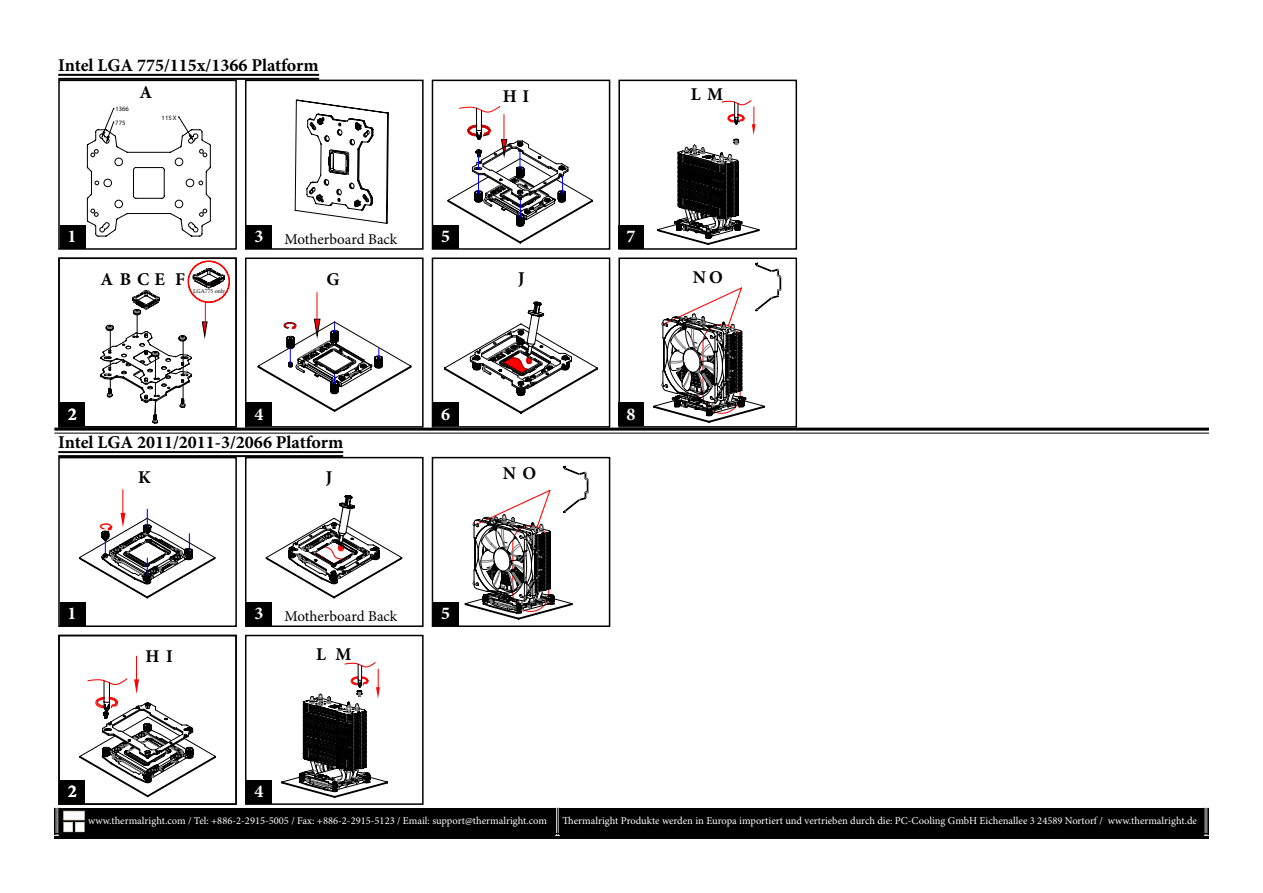
<style>
.page{position:relative;width:1263px;height:893px;background:#fff}
.page>*{position:absolute;margin:0;border:0;box-sizing:border-box;transform-origin:0 0}
.t1{font:700 18px "Minion Pro";color:#000}
.t2{font:700 18px "Minion Pro";color:#fff}
.t3{font:15px "Minion Pro";color:#000}
.t4{font:10.5px "Minion Pro";color:#fff}
.t5{font:6.6px/13.6px "Myriad Pro";color:#000}
.t6{font:6px "Minion Pro";color:#000}
</style>
<div class="page">
<hr style="left:58px;top:74px;width:261px;height:2px;background:#000">
<hr style="left:58px;top:78px;width:261px;height:2px;background:#000">
<hr style="left:58px;top:451px;width:285px;height:2px;background:#000">
<hr style="left:58px;top:455px;width:285px;height:2px;background:#000">
<hr style="left:54px;top:428px;width:1155px;height:3px;background:#000">
<hr style="left:54px;top:433px;width:1155px;height:1px;background:#000">
<hr style="left:54px;top:833px;width:1155px;height:1px;background:#000">
<hr style="left:54px;top:836px;width:1155px;height:3px;background:#000">
<div style="left:60px;top:808px;width:495px;height:27px;background:#000"></div>
<div style="left:560px;top:808px;width:643px;height:27px;background:#000"></div>
<hr style="left:554px;top:808px;width:2px;height:27px;background:#000">
<svg style="left:557px;top:808px;width:1px;height:27px"></svg>
<hr style="left:558px;top:808px;width:2px;height:27px;background:#000">
<hr style="left:54px;top:808px;width:2px;height:27px;background:#000">
<svg style="left:57px;top:808px;width:28px;height:27px"></svg>
<hr style="left:58px;top:808px;width:2px;height:27px;background:#000">
<hr style="left:1203px;top:808px;width:2px;height:27px;background:#000">
<svg style="left:1205px;top:808px;width:1px;height:27px"></svg>
<hr style="left:1207px;top:808px;width:2px;height:27px;background:#000">
<div style="left:58px;top:80px;width:179px;height:170px;border:2px solid #000"></div>
<div style="left:58px;top:457px;width:179px;height:170px;border:2px solid #000"></div>
<div style="left:58px;top:258px;width:179px;height:170px;border:2px solid #000"></div>
<div style="left:58px;top:635px;width:179px;height:170px;border:2px solid #000"></div>
<div style="left:245px;top:80px;width:179px;height:170px;border:2px solid #000"></div>
<div style="left:245px;top:457px;width:179px;height:170px;border:2px solid #000"></div>
<div style="left:245px;top:258px;width:179px;height:170px;border:2px solid #000"></div>
<div style="left:245px;top:635px;width:179px;height:170px;border:2px solid #000"></div>
<div style="left:432px;top:80px;width:178px;height:170px;border:2px solid #000"></div>
<div style="left:432px;top:457px;width:178px;height:170px;border:2px solid #000"></div>
<div style="left:432px;top:258px;width:178px;height:170px;border:2px solid #000"></div>
<div style="left:60px;top:225px;width:25px;height:23px;background:#000"></div>
<div style="left:60px;top:602px;width:25px;height:23px;background:#000"></div>
<div style="left:60px;top:403px;width:25px;height:23px;background:#000"></div>
<div style="left:60px;top:780px;width:25px;height:23px;background:#000"></div>
<div style="left:433px;top:225px;width:25px;height:23px;background:#000"></div>
<div style="left:433px;top:602px;width:25px;height:23px;background:#000"></div>
<div style="left:433px;top:403px;width:25px;height:23px;background:#000"></div>
<div style="left:618px;top:225px;width:26px;height:23px;background:#000"></div>
<div style="left:618px;top:403px;width:26px;height:23px;background:#000"></div>
<div style="left:246px;top:403px;width:26px;height:23px;background:#000"></div>
<div style="left:246px;top:780px;width:26px;height:23px;background:#000"></div>
<div style="left:246px;top:225px;width:26px;height:23px;background:#000"></div>
<div style="left:246px;top:602px;width:26px;height:23px;background:#000"></div>
<div style="left:618px;top:80px;width:179px;height:170px;border:2px solid #000"></div>
<div style="left:618px;top:258px;width:179px;height:170px;border:2px solid #000"></div>
<svg style="left:295px;top:100px;width:94px;height:124px"></svg>
<svg style="left:258px;top:293px;width:153px;height:119px"></svg>
<svg style="left:448px;top:106px;width:145px;height:138px"></svg>
<svg style="left:444px;top:302px;width:154px;height:112px"></svg>
<svg style="left:100px;top:260px;width:131px;height:164px"></svg>
<svg style="left:87px;top:108px;width:124px;height:128px"></svg>
<svg style="left:657px;top:100px;width:103px;height:145px"></svg>
<svg style="left:653px;top:262px;width:129px;height:161px"></svg>
<svg style="left:79px;top:490px;width:137px;height:109px"></svg>
<svg style="left:79px;top:656px;width:137px;height:141px"></svg>
<svg style="left:265px;top:495px;width:138px;height:104px"></svg>
<svg style="left:281px;top:662px;width:107px;height:136px"></svg>
<svg style="left:464px;top:465px;width:125px;height:155px"></svg>
<h1 class="t1" style="left:58px;top:52px;width:262px">Intel LGA 775/115x/1366 Platform</h1>
<p class="t5" style="left:115px;top:102px;width:15px">1366<br>775</p>
<h1 class="t1" style="left:139px;top:80px;width:14px">A</h1>
<p class="t5" style="left:162px;top:111px;width:16px">115 X</p>
<h1 class="t2" style="left:67px;top:224px;width:10px">1</h1>
<h1 class="t1" style="left:101px;top:266px;width:66px">A B C E</h1>
<h1 class="t1" style="left:175px;top:266px;width:11px">F</h1>
<p class="t6" style="left:193px;top:287px;width:34px">LGA775 only</p>
<h1 class="t2" style="left:255px;top:224px;width:10px">3</h1>
<h2 class="t3" style="left:284px;top:230px;width:114px">Motherboard Back</h2>
<h1 class="t1" style="left:326px;top:266px;width:15px">G</h1>
<h1 class="t2" style="left:441px;top:224px;width:10px">5</h1>
<h1 class="t1" style="left:503px;top:83px;width:28px">H I</h1>
<h1 class="t2" style="left:627px;top:224px;width:10px">7</h1>
<h1 class="t1" style="left:691px;top:82px;width:34px">L M</h1>
<h1 class="t1" style="left:518px;top:266px;width:8px">J</h1>
<h1 class="t1" style="left:693px;top:264px;width:32px">NO</h1>
<h1 class="t2" style="left:68px;top:402px;width:10px">2</h1>
<h1 class="t2" style="left:441px;top:401px;width:10px">6</h1>
<h1 class="t2" style="left:255px;top:401px;width:10px">4</h1>
<h1 class="t2" style="left:627px;top:401px;width:10px">8</h1>
<h1 class="t1" style="left:58px;top:430px;width:286px">Intel LGA 2011/2011-3/2066 Platform</h1>
<h1 class="t1" style="left:138px;top:464px;width:14px">K</h1>
<h1 class="t1" style="left:326px;top:464px;width:8px">J</h1>
<h1 class="t2" style="left:67px;top:601px;width:10px">1</h1>
<h1 class="t2" style="left:255px;top:601px;width:10px">3</h1>
<h2 class="t3" style="left:284px;top:607px;width:114px">Motherboard Back</h2>
<h1 class="t1" style="left:145px;top:643px;width:29px">H I</h1>
<h1 class="t1" style="left:316px;top:642px;width:11px">L</h1>
<h1 class="t1" style="left:335px;top:642px;width:17px">M</h1>
<h1 class="t2" style="left:441px;top:601px;width:10px">5</h1>
<h1 class="t2" style="left:68px;top:779px;width:10px">2</h1>
<h1 class="t2" style="left:255px;top:779px;width:10px">4</h1>
<h1 class="t1" style="left:503px;top:460px;width:35px">N O</h1>
<p class="t4" style="left:88px;top:814px;width:461px">www.thermalright.com / Tel: +886-2-2915-5005 / Fax: +886-2-2915-5123 / Email: support@thermalright.com</p>
<p class="t4" style="left:563px;top:814px;width:636px">Thermalright Produkte werden in Europa importiert und vertrieben durch die: PC-Cooling GmbH Eichenallee 3 24589 Nortorf / www.thermalright.de</p>
</div>
